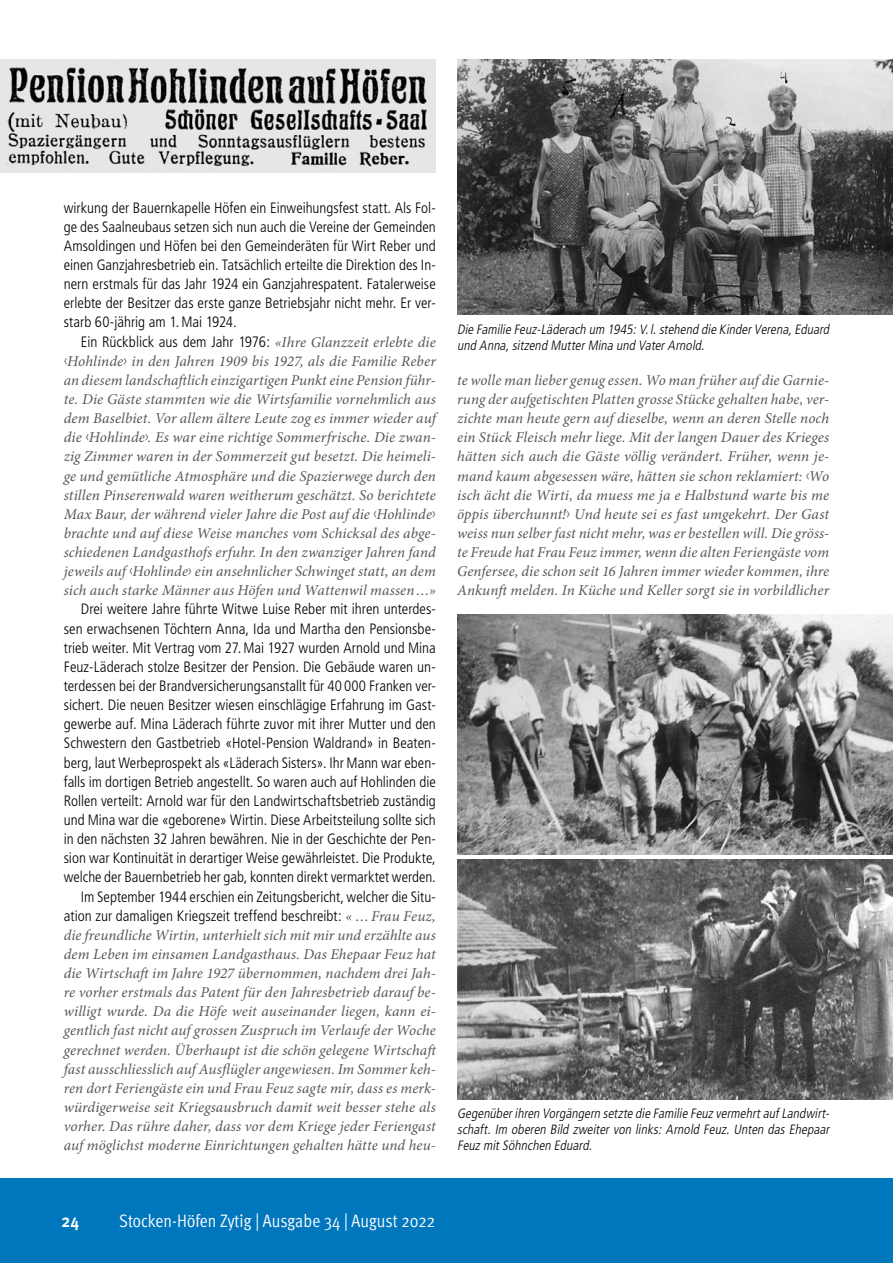
<style>
.page{position:relative;width:893px;height:1263px;background:#fff}
.page>*{position:absolute;margin:0;border:0;box-sizing:border-box;transform-origin:0 0}
.t1{font:18px "Meta Pro Cond Norm";color:#fff}
.t2{font:700 condensed 18px "Meta Pro";color:#fff}
.t3{font:italic 15px/19.2px "Minion Pro";letter-spacing:.005em;color:#565655;text-align:justify}
.t4{font:300 condensed 15px/19.2px "Frutiger";color:#000;text-align:justify}
.t5{font:italic 300 condensed 13.5px/16.2px "Frutiger";color:#000}
.s1{font-family:"Minion Pro";font-weight:400;font-style:italic;font-stretch:normal;color:#565655}
.s2{font-family:"Futura";font-weight:300;font-style:normal;font-stretch:condensed}
</style>
<div class="page">
<div style="left:0;top:1178px;width:893px;height:85px;background:#0076bd"></div>
<img style="left:457px;top:60px;width:436px;height:255px">
<img style="left:457px;top:859px;width:436px;height:240px">
<img style="left:457px;top:615px;width:436px;height:240px">
<img style="left:0;top:60px;width:436px;height:112px">
<p class="t4" style="left:64px;top:198px;width:374px">wirkung der Bauernkapelle Höfen ein Einweihungsfest statt. Als Fol&shy;ge des Saalneubaus setzen sich nun auch die Vereine der Gemeinden Amsoldingen und Höfen bei den Gemeinderäten für Wirt Reber und einen Ganzjahresbetrieb ein. Tatsächlich erteilte die Direktion des In&shy;nern erstmals für das Jahr 1924 ein Ganzjahrespatent. Fatalerweise erlebte der Besitzer das erste ganze Betriebsjahr nicht mehr. Er ver&shy;starb 60-jährig am 1.Mai 1924.</p>
<p class="t4" style="left:81px;top:332px;width:357px">Ein Rückblick aus dem Jahr 1976: <span class="s1">«Ihre Glanzzeit erlebte die</span></p>
<p class="t3" style="left:64px;top:351px;width:374px"><span class="s2">‹</span>Hohlinde<span class="s2">›</span> in den Jahren 1909 bis 1927, als die Familie Reber an diesem landschaftlich einzigartigen Punkt eine Pension führ&shy;te. Die Gäste stammten wie die Wirtsfamilie vornehmlich aus dem Baselbiet. Vor allem ältere Leute zog es immer wieder auf die <span class="s2">‹</span>Hohlinde<span class="s2">›</span>. Es war eine richtige Sommerfrische. Die zwan&shy;zig Zimmer waren in der Sommerzeit gut besetzt. Die heimeli&shy;ge und gemütliche Atmosphäre und die Spazierwege durch den stillen Pinserenwald waren weitherum geschätzt. So berichtete Max Baur, der während vieler Jahre die Post auf die <span class="s2">‹</span>Hohlinde<span class="s2">› </span>brachte und auf diese Weise manches vom Schicksal des abge&shy;schiedenen Landgasthofs erfuhr. In den zwanziger Jahren fand jeweils auf <span class="s2">‹</span>Hohlinde<span class="s2">›</span> ein ansehnlicher Schwinget statt, an dem sich auch starke Männer aus Höfen und Wattenwil massen…»</p>
<p class="t4" style="left:64px;top:600px;width:374px;text-align:right">Drei weitere Jahre führte Witwe Luise Reber mit ihren unterdes&shy;sen erwachsenen Töchtern Anna, Ida und Martha den Pensionsbe&shy;trieb weiter. Mit Vertrag vom 27.Mai 1927 wurden Arnold und Mina Feuz-Läderach stolze Besitzer der Pension. Die Gebäude waren un&shy;terdessen bei der Brandversicherungsanstallt für 40 000 Franken ver&shy;sichert. Die neuen Besitzer wiesen einschlägige Erfahrung im Gast&shy;gewerbe auf. Mina Läderach führte zuvor mit ihrer Mutter und den Schwestern den Gastbetrieb «Hotel-Pension Waldrand» in Beaten&shy;berg, laut Werbeprospekt als «Läderach Sisters». Ihr Mann war eben&shy;falls im dortigen Betrieb angestellt. So waren auch auf Hohlinden die Rollen verteilt: Arnold war für den Landwirtschaftsbetrieb zuständig und Mina war die «geborene» Wirtin. Diese Arbeitsteilung sollte sich in den nächsten 32 Jahren bewähren. Nie in der Geschichte der Pen&shy;sion war Kontinuität in derartiger Weise gewährleistet. Die Produkte, welche der Bauernbetrieb her gab, konnten direkt vermarktet werden.<br>Im September 1944 erschien ein Zeitungsbericht, welcher die Situ&shy;ation zur damaligen Kriegszeit treffend beschreibt: <span class="s1">« …Frau Feuz,</span></p>
<p class="t3" style="left:64px;top:925px;width:376px;text-align:left">die freundliche Wirtin, unterhielt sich mit mir und erzählte aus dem Leben im einsamen Landgasthaus. Das Ehepaar Feuz hat die Wirtschaft im Jahre 1927 übernommen, nachdem drei Jah&shy;re vorher erstmals das Patent für den Jahresbetrieb darauf be&shy;willigt wurde. Da die Höfe weit auseinander liegen, kann ei&shy;gentlich fast nicht auf grossen Zuspruch im Verlaufe der Woche gerechnet werden. Überhaupt ist die schön gelegene Wirtschaft fast ausschliesslich auf Ausflügler angewiesen. Im Sommer keh&shy;ren dort Feriengäste ein und Frau Feuz sagte mir, dass es merk&shy;würdigerweise seit Kriegsausbruch damit weit besser stehe als vorher. Das rühre daher, dass vor dem Kriege jeder Feriengast auf möglichst moderne Einrichtungen gehalten hätte und heu-</p>
<p class="t5" style="left:457px;top:321px;width:376px">Die Familie Feuz-Läderach um 1945:V. l.stehend die KinderVerena,Eduard und Anna,sitzend MutterMina und VaterArnold.</p>
<p class="t3" style="left:457px;top:370px;width:374px">te wolle man lieber genug essen. Wo man früher auf die Garnie&shy;rung der aufgetischten Platten grosse Stücke gehalten habe, ver&shy;zichte man heute gern auf dieselbe, wenn an deren Stelle noch ein Stück Fleisch mehr liege. Mit der langen Dauer des Krieges hätten sich auch die Gäste völlig verändert. Früher, wenn je&shy;mand kaum abgesessen wäre, hätten sie schon reklamiert: <span class="s2">‹</span>Wo isch ächt die Wirti, da muess me ja e Halbstund warte bis me öppis überchunnt!<span class="s2">›</span> Und heute sei es fast umgekehrt. Der Gast weiss nun selber fast nicht mehr, was er bestellen will. Die gröss&shy;te Freude hat Frau Feuz immer, wenn die alten Feriengäste vom Genfersee, die schon seit 16 Jahren immer wieder kommen, ihre Ankunft melden. In Küche und Keller sorgt sie in vorbildlicher</p>
<p class="t5" style="left:457px;top:1105px;width:376px;text-align:justify">Gegenüberihren Vorgängern setzte die Familie FeuzvermehrtaufLandwirt&shy;schaft. Im oberen Bild zweiter von links: Arnold Feuz. Unten das Ehepaar FeuzmitSöhnchen Eduard.</p>
<p class="t2" style="left:62px;top:1206px;width:19px">24</p>
<p class="t1" style="left:119px;top:1207px;width:317px">Stocken-Höfen Zytig | Ausgabe 34 | August 2022</p>
</div>
